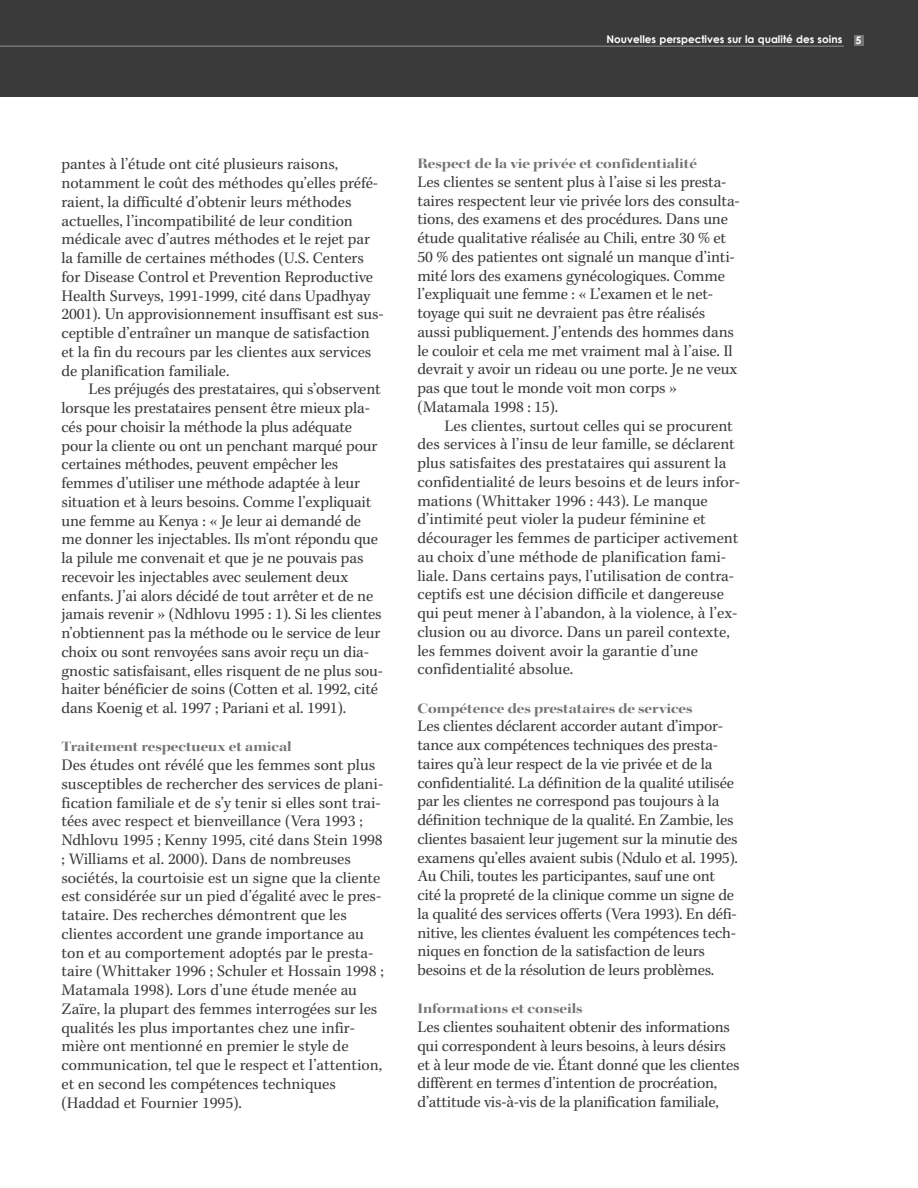
<style>
.page{position:relative;width:918px;height:1188px;background:#fff}
.page>*{position:absolute;margin:0;border:0;box-sizing:border-box;transform-origin:0 0}
.t1{font:16.2px/18.8px "Kepl MM 240 67 196 55 188 53 154 43";letter-spacing:-.01em;color:#3a3a3a}
.t2{font:14.25px "Kepl MM 0 0 0 0 0 0 250 750";color:#747474}
.t3{font:700 10.5px "Century Gothic";color:#fff}
</style>
<div class="page">
<div style="left:0;top:0;width:918px;height:96px;background:#3a3a3a"></div>
<div style="left:854px;top:35px;width:9px;height:11px;background:#747474"></div>
<hr style="left:0;top:45px;width:844px;height:2px;background:#747474">
<p class="t3" style="left:607px;top:33px;width:237px">Nouvelles perspectives sur la qualitÈ des soins</p>
<p class="t3" style="left:856px;top:34px;width:7px">5</p>
<p class="t1" style="left:61px;top:156px;width:324px">pantes à l’étude ont cité plusieurs raisons, notamment le coût des méthodes qu’elles préfé&shy;raient, la difficulté d’obtenir leurs méthodes actuelles, l’incompatibilité de leur condition médicale avec d’autres méthodes et le rejet par la famille de certaines méthodes (U.S. Centers for Disease Control et Prevention Reproductive Health Surveys, 1991-1999, cité dans Upadhyay 2001). Un approvisionnement insuffisant est sus&shy;ceptible d’entraîner un manque de satisfaction et la fin du recours par les clientes aux services de planification familiale.</p>
<p class="t1" style="left:62px;top:381px;width:323px;text-indent:27px">Les préjugés des prestataires, qui s’observent lorsque les prestataires pensent être mieux pla&shy;cés pour choisir la méthode la plus adéquate pour la cliente ou ont un penchant marqué pour certaines méthodes, peuvent empêcher les femmes d’utiliser une méthode adaptée à leur situation et à leurs besoins. Comme l’expliquait une femme au Kenya : « Je leur ai demandé de me donner les injectables. Ils m’ont répondu que la pilule me convenait et que je ne pouvais pas recevoir les injectables avec seulement deux enfants. J’ai alors décidé de tout arrêter et de ne jamais revenir » (Ndhlovu 1995 : 1). Si les clientes n’obtiennent pas la méthode ou le service de leur choix ou sont renvoyées sans avoir reçu un dia&shy;gnostic satisfaisant, elles risquent de ne plus sou&shy;haiter bénéficier de soins (Cotten et al. 1992, cité dans Koenig et al. 1997 ; Pariani et al. 1991).</p>
<p class="t2" style="left:62px;top:741px;width:232px">Traitement respectueux et amical</p>
<p class="t1" style="left:62px;top:757px;width:324px">Des études ont révélé que les femmes sont plus susceptibles de rechercher des services de plani&shy;fication familiale et de s’y tenir si elles sont trai&shy;tées avec respect et bienveillance (Vera 1993 ; Ndhlovu 1995 ; Kenny 1995, cité dans Stein 1998 ; Williams et al. 2000). Dans de nombreuses sociétés, la courtoisie est un signe que la cliente est considérée sur un pied d’égalité avec le pres&shy;tataire. Des recherches démontrent que les clientes accordent une grande importance au ton et au comportement adoptés par le presta&shy;taire (Whittaker 1996 ; Schuler et Hossain 1998 ; Matamala 1998). Lors d’une étude menée au Zaïre, la plupart des femmes interrogées sur les qualités les plus importantes chez une infir&shy;mière ont mentionné en premier le style de communication, tel que le respect et l’attention, et en second les compétences techniques (Haddad et Fournier 1995).</p>
<p class="t2" style="left:417px;top:158px;width:281px">Respect de la vie privée et confidentialité</p>
<p class="t1" style="left:417px;top:174px;width:324px">Les clientes se sentent plus à l’aise si les presta&shy;taires respectent leur vie privée lors des consulta&shy;tions, des examens et des procédures. Dans une étude qualitative réalisée au Chili, entre 30 % et 50 % des patientes ont signalé un manque d’inti&shy;mité lors des examens gynécologiques. Comme l’expliquait une femme : « L’examen et le net&shy;toyage qui suit ne devraient pas être réalisés aussi publiquement. J’entends des hommes dans le couloir et cela me met vraiment mal à l’aise. Il devrait y avoir un rideau ou une porte. Je ne veux pas que tout le monde voit mon corps » (Matamala 1998 : 15).</p>
<p class="t1" style="left:417px;top:417px;width:324px;text-indent:27px">Les clientes, surtout celles qui se procurent des services à l’insu de leur famille, se déclarent plus satisfaites des prestataires qui assurent la confidentialité de leurs besoins et de leurs infor&shy;mations (Whittaker 1996 : 443). Le manque d’intimité peut violer la pudeur féminine et décourager les femmes de participer activement au choix d’une méthode de planification fami&shy;liale. Dans certains pays, l’utilisation de contra&shy;ceptifs est une décision difficile et dangereuse qui peut mener à l’abandon, à la violence, à l’ex&shy;clusion ou au divorce. Dans un pareil contexte, les femmes doivent avoir la garantie d’une confidentialité absolue.</p>
<p class="t2" style="left:417px;top:702px;width:277px">Compétence des prestataires de services</p>
<p class="t1" style="left:417px;top:718px;width:322px">Les clientes déclarent accorder autant d’impor&shy;tance aux compétences techniques des presta&shy;taires qu’à leur respect de la vie privée et de la confidentialité. La définition de la qualité utilisée par les clientes ne correspond pas toujours à la définition technique de la qualité. En Zambie, les clientes basaient leur jugement sur la minutie des examens qu’elles avaient subis (Ndulo et al. 1995).<br>Au Chili, toutes les participantes, sauf une ont cité la propreté de la clinique comme un signe de la qualité des services offerts (Vera 1993). En défi&shy;nitive, les clientes évaluent les compétences tech&shy;niques en fonction de la satisfaction de leurs besoins et de la résolution de leurs problèmes.</p>
<p class="t2" style="left:417px;top:1003px;width:167px">Informations et conseils</p>
<p class="t1" style="left:417px;top:1019px;width:324px">Les clientes souhaitent obtenir des informations qui correspondent à leurs besoins, à leurs désirs et à leur mode de vie. Étant donné que les clientes diffèrent en termes d’intention de procréation, d’attitude vis-à-vis de la planification familiale,</p>
</div>
